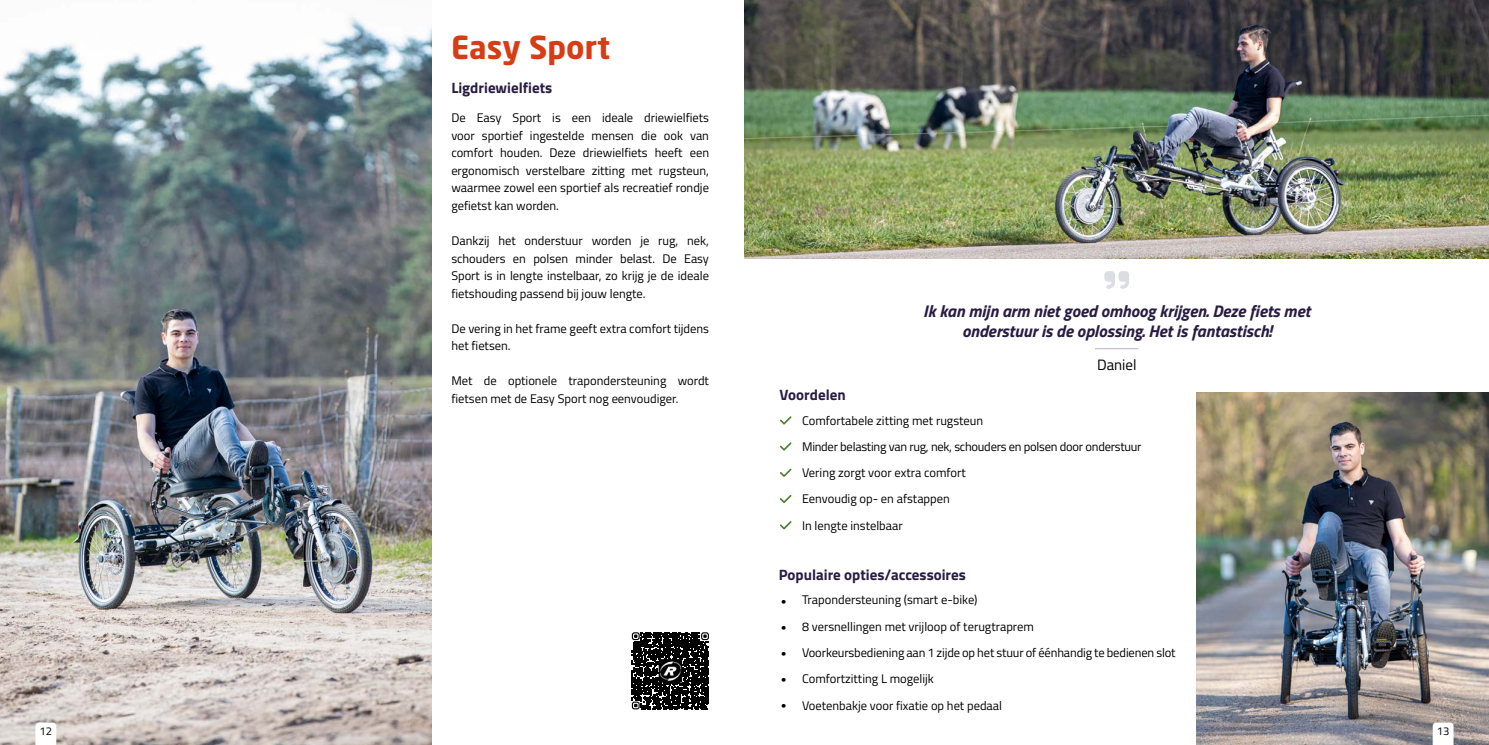
<style>
.page{position:relative;width:1489px;height:745px;background:#fff}
.page>*{position:absolute;margin:0;border:0;box-sizing:border-box;transform-origin:0 0}
.t1{font:700 31.25px "Neo Sans VR";color:#d73d15}
.t2{font:italic 700 16.88px/20px "Titillium Web";color:#281c42;text-align:center}
.t3{font:700 15px "Titillium Web";color:#281c42}
.t4{font:15px "Titillium Web";color:#000}
.t5{font:12.5px/17.5px "Titillium Web";color:#000}
.t6{font:11.25px "Titillium Web";color:#000}
</style>
<div class="page">
<img style="left:0;top:17px;width:431px;height:727px">
<svg style="left:35px;top:722px;width:21px;height:22px"></svg>
<img style="left:1196px;top:392px;width:292px;height:352px">
<img style="left:744px;top:0;width:744px;height:259px">
<svg style="left:1432px;top:722px;width:21px;height:22px"></svg>
<svg style="left:780px;top:416px;width:11px;height:8px"></svg>
<svg style="left:780px;top:442px;width:11px;height:8px"></svg>
<svg style="left:780px;top:468px;width:11px;height:8px"></svg>
<svg style="left:780px;top:495px;width:11px;height:8px"></svg>
<svg style="left:780px;top:521px;width:11px;height:8px"></svg>
<svg style="left:1104px;top:271px;width:24px;height:17px"></svg>
<hr style="left:1094px;top:348px;width:44px;height:1px;background:#bbaec7">
<svg style="left:631px;top:634px;width:77px;height:76px"></svg>
<svg style="left:632px;top:632px;width:77px;height:77px;background:#2a2a2b"></svg>
<h1 class="t1" style="left:451px;top:35px;width:161px">Easy Sport</h1>
<p class="t3" style="left:451px;top:76px;width:102px">Ligdriewielfiets</p>
<p class="t5" style="left:451px;top:109px;width:259px;text-align:justify">De Easy Sport is een ideale driewielfiets voor sportief ingestelde mensen die ook van comfort houden. Deze driewielfiets heeft een ergonomisch verstelbare zitting met rugsteun, waarmee zowel een sportief als recreatief rondje gefietst kan worden.</p>
<p class="t5" style="left:451px;top:231px;width:259px;text-align:justify">Dankzij het onderstuur worden je rug, nek, schouders en polsen minder belast. De Easy Sport is in lengte instelbaar, zo krijg je de ideale fietshouding passend bij jouw lengte.</p>
<p class="t5" style="left:451px;top:319px;width:259px">De vering in het frame geeft extra comfort tijdens het fietsen.</p>
<p class="t5" style="left:451px;top:371px;width:259px">Met de optionele trapondersteuning wordt fietsen met de Easy Sport nog eenvoudiger.</p>
<h2 class="t2" style="left:923px;top:300px;width:388px">Ik kan mijn arm niet goed omhoog krijgen. Deze fiets met onderstuur is de oplossing. Het is fantastisch!</h2>
<p class="t4" style="left:1096px;top:354px;width:41px">Daniel</p>
<p class="t3" style="left:779px;top:383px;width:68px">Voordelen</p>
<p class="t5" style="left:802px;top:406px;width:341px;line-height:26.2px">Comfortabele zitting met rugsteun<br>Minder belasting van rug, nek, schouders en polsen door onderstuur Vering zorgt voor extra comfort<br>Eenvoudig op- en afstappen<br>In lengte instelbaar</p>
<p class="t3" style="left:778px;top:563px;width:189px">Populaire opties/accessoires</p>
<p class="t5" style="left:802px;top:586px;width:375px;line-height:26.2px">Trapondersteuning (smart e-bike)<br>8 versnellingen met vrijloop of terugtraprem<br>Voorkeursbediening aan 1 zijde op het stuur of éénhandig te bedienen slot Comfortzitting L mogelijk<br>Voetenbakje voor fixatie op het pedaal</p>
<p class="t6" style="left:40px;top:722px;width:14px">12</p>
<p class="t6" style="left:1436px;top:722px;width:14px">13</p>
</div>
